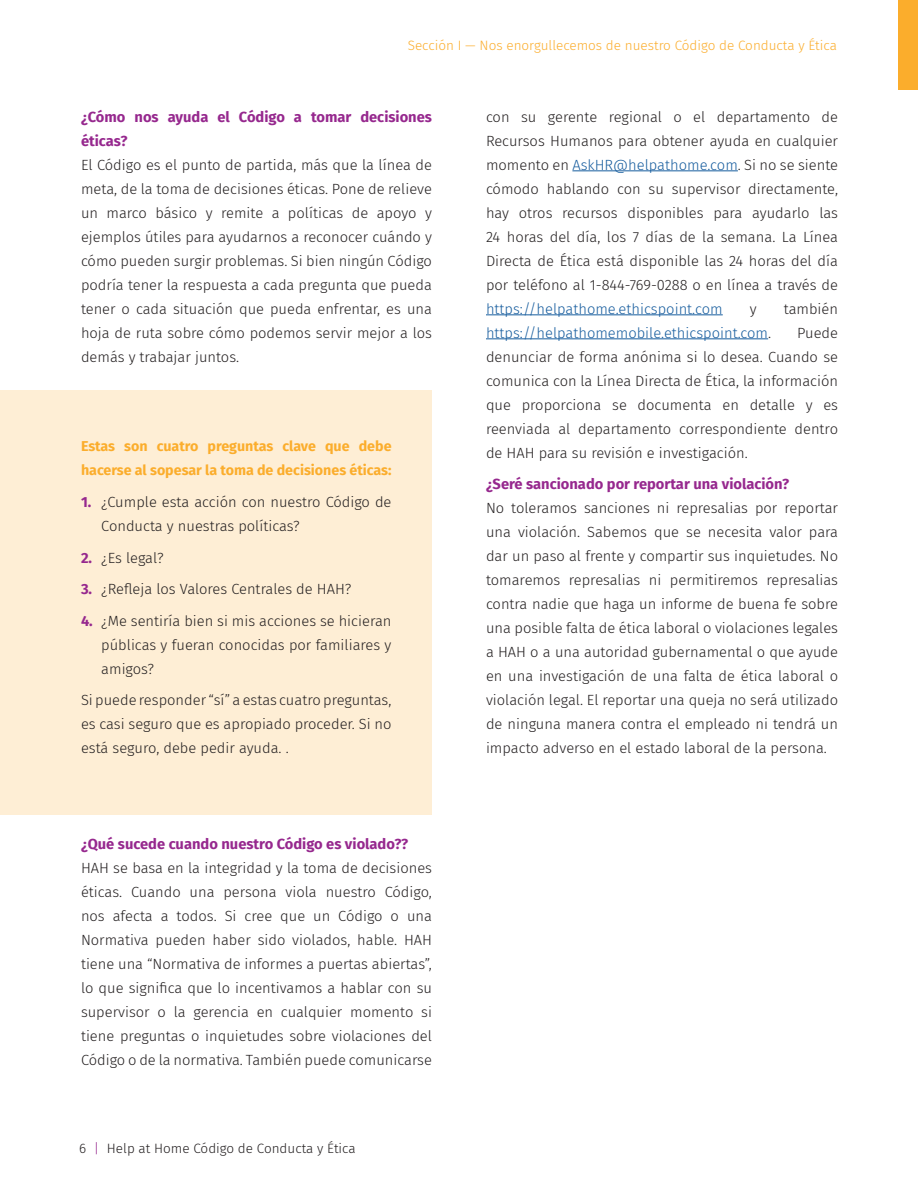
<style>
.page{position:relative;width:918px;height:1188px;background:#fff}
.page>*{position:absolute;margin:0;border:0;box-sizing:border-box;transform-origin:0 0}
.HaH_Paragraph{font:300 14.7px/24px "Fira Sans";color:#231f20;text-align:justify}
.Subheader{font:700 14.7px/24px "Fira Sans";color:#96288e}
.HaH_Paragraph-2{font:300 14.7px "Fira Sans";color:#175d9e}
.HaH_Paragraph-3{font:700 14.25px/24px "Fira Sans";color:#fbad2c}
.t1{font:300 13.5px "Fira Sans";color:#fbad2c}
.t2{font:300 13.5px "Fira Sans";color:#231f20}
.s1{font-weight:700;color:#96288e}
.s2{color:#96288e}
.s3{color:#175d9e}
.s4{color:#231f20}
</style>
<div class="page">
<hr style="left:572px;top:170px;width:166px;height:1px;background:#175d9e">
<hr style="left:486px;top:314px;width:237px;height:1px;background:#175d9e">
<hr style="left:486px;top:338px;width:282px;height:1px;background:#175d9e">
<div style="left:0;top:390px;width:432px;height:424px;background:#feeed5"></div>
<div style="left:898px;top:0;width:20px;height:89px;background:#fbad2c"></div>
<p class="t1" style="left:408px;top:36px;width:431px">Sección I — Nos enorgullecemos de nuestro Código de Conducta y Ética</p>
<p class="Subheader" style="left:81px;top:104px;width:353px">¿Cómo nos ayuda el Código a tomar decisiones éticas?</p>
<p class="HaH_Paragraph" style="left:81px;top:153px;width:353px">El Código es el punto de partida, más que la línea de meta, de la toma de decisiones éticas. Pone de relieve un marco básico y remite a políticas de apoyo y ejemplos útiles para ayudarnos a reconocer cuándo y cómo pueden surgir problemas. Si bien ningún Código podría tener la respuesta a cada pregunta que pueda tener o cada situación que pueda enfrentar, es una hoja de ruta sobre cómo podemos servir mejor a los demás y trabajar juntos.</p>
<p class="HaH_Paragraph-3" style="left:81px;top:433px;width:312px">Estas son cuatro preguntas clave que debe hacerse al sopesar la toma de decisiones éticas:</p>
<p class="HaH_Paragraph" style="left:101px;top:490px;width:292px;text-indent:-20px"><span class="s1">1.</span> ¿Cumple esta acción con nuestro Código de<br>Conducta y nuestras políticas?</p>
<p class="HaH_Paragraph" style="left:81px;top:545px;width:84px"><span class="s1">2.</span> ¿Es legal?</p>
<p class="HaH_Paragraph" style="left:81px;top:577px;width:272px"><span class="s1">3.</span> ¿Refleja los Valores Centrales de HAH?</p>
<p class="HaH_Paragraph" style="left:101px;top:608px;width:292px;text-indent:-20px"><span class="s1">4.</span> ¿Me sentiría bien si mis acciones se hicieran públicas y fueran conocidas por familiares y amigos?</p>
<p class="HaH_Paragraph" style="left:81px;top:688px;width:312px">Si puede responder “sí” a estas cuatro preguntas, es casi seguro que es apropiado proceder. Si no está seguro, debe pedir ayuda. .</p>
<p class="Subheader" style="left:81px;top:831px;width:329px">¿Qué sucede cuando nuestro Código es violado??</p>
<p class="HaH_Paragraph" style="left:81px;top:856px;width:353px">HAH se basa en la integridad y la toma de decisiones éticas. Cuando una persona viola nuestro Código, nos afecta a todos. Si cree que un Código o una Normativa pueden haber sido violados, hable. HAH tiene una “Normativa de informes a puertas abiertas”, lo que significa que lo incentivamos a hablar con su supervisor o la gerencia en cualquier momento si tiene preguntas o inquietudes sobre violaciones del Código o de la normativa. También puede comunicarse</p>
<p class="t2" style="left:79px;top:1138px;width:278px">6 <span class="s2">|</span> Help at Home Código de Conducta y Ética</p>
<p class="HaH_Paragraph" style="left:486px;top:105px;width:354px">con su gerente regional o el departamento de Recursos Humanos para obtener ayuda en cualquier momento en <span class="s3">AskHR@helpathome.com</span>. Si no se siente cómodo hablando con su supervisor directamente, hay otros recursos disponibles para ayudarlo las 24 horas del día, los 7 días de la semana. La Línea Directa de Ética está disponible las 24 horas del día por teléfono al 1-844-769-0288 o en línea a través de <span class="s3">https://helpathome.ethicspoint.com</span></p>
<p class="HaH_Paragraph" style="left:750px;top:297px;width:8px">y</p>
<p class="HaH_Paragraph" style="left:784px;top:297px;width:56px">también</p>
<p class="HaH_Paragraph-2" style="left:486px;top:322px;width:287px">https://helpathomemobile.ethicspoint.com<span class="s4">.</span></p>
<p class="HaH_Paragraph" style="left:486px;top:321px;width:354px;text-indent:311px">Puede denunciar de forma anónima si lo desea. Cuando se comunica con la Línea Directa de Ética, la información que proporciona se documenta en detalle y es reenviada al departamento correspondiente dentro de HAH para su revisión e investigación.</p>
<p class="Subheader" style="left:486px;top:471px;width:305px">¿Seré sancionado por reportar una violación?</p>
<p class="HaH_Paragraph" style="left:486px;top:496px;width:354px">No toleramos sanciones ni represalias por reportar una violación. Sabemos que se necesita valor para dar un paso al frente y compartir sus inquietudes. No tomaremos represalias ni permitiremos represalias contra nadie que haga un informe de buena fe sobre una posible falta de ética laboral o violaciones legales a HAH o a una autoridad gubernamental o que ayude en una investigación de una falta de ética laboral o violación legal. El reportar una queja no será utilizado de ninguna manera contra el empleado ni tendrá un impacto adverso en el estado laboral de la persona.</p>
</div>
